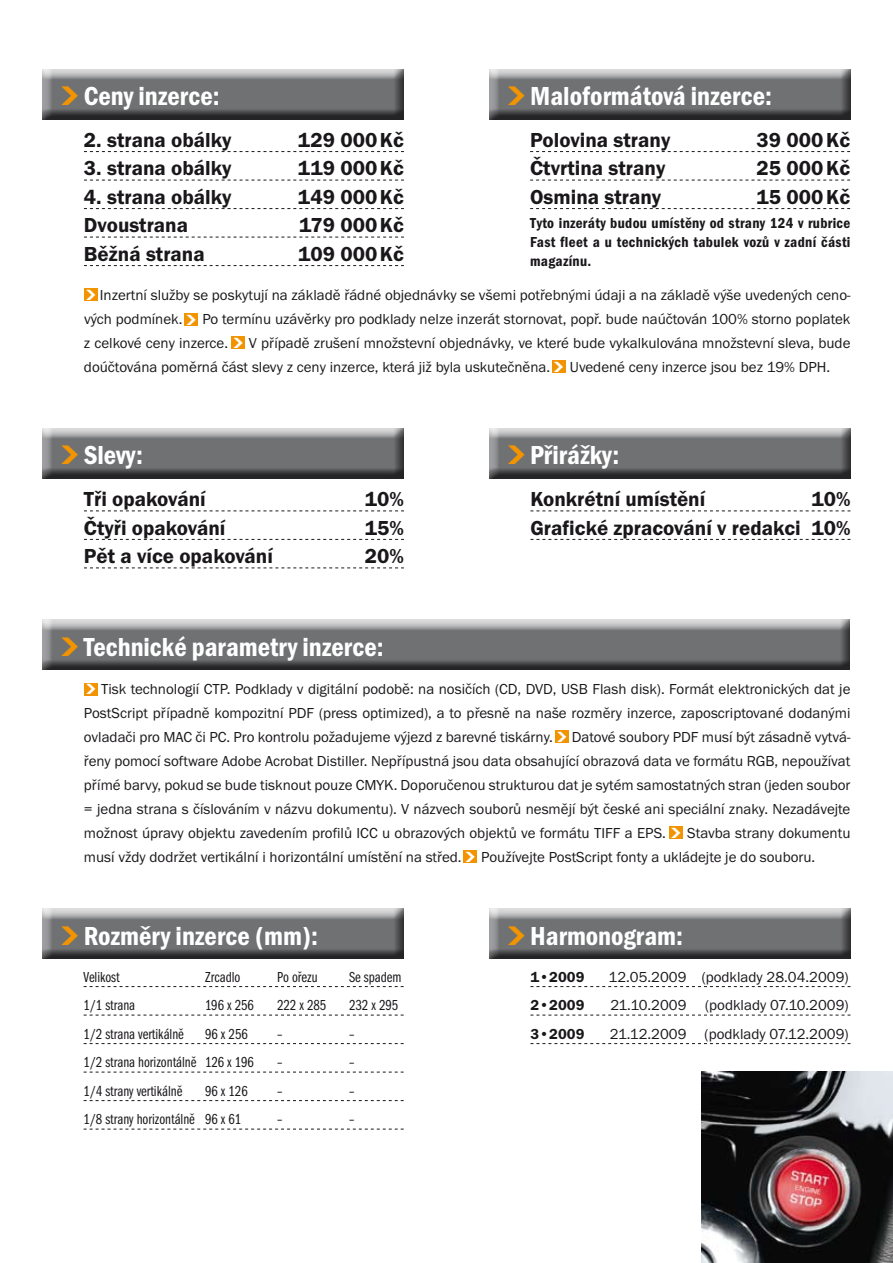
<style>
.page{position:relative;width:893px;height:1263px;background:#fff}
.page>*{position:absolute;margin:0;border:0;box-sizing:border-box;transform-origin:0 0}
.t1{font:600 condensed 27px "Franklin Gothic Itc TCE";color:#fff}
.t2{font:600 21px/28.5px "Franklin Gothic Itc TCE";color:#1a171b;text-align:right}
.t3{font:15px/24px "Franklin Gothic Itc TCE";color:#1a171b}
.t4{font:extra-condensed 15px "Franklin Gothic Itc TCE";color:#1a171b}
.t5{font:600 condensed 15px/19px "Franklin Gothic Itc TCE";letter-spacing:.02em;color:#1a171b;text-align:justify}
.t6{font:600 15px "Franklin Gothic Itc TCE";color:#1a171b}
</style>
<div class="page">
<svg style="left:84px;top:510px;width:320px;height:1px"></svg>
<svg style="left:84px;top:539px;width:320px;height:1px"></svg>
<svg style="left:84px;top:567px;width:320px;height:1px"></svg>
<svg style="left:530px;top:510px;width:320px;height:1px"></svg>
<svg style="left:530px;top:539px;width:320px;height:1px"></svg>
<div style="left:42px;top:428px;width:364px;height:51px;background:#1a171b;opacity:.75"></div>
<div style="left:488px;top:428px;width:364px;height:51px;background:#1a171b;opacity:.75"></div>
<svg style="left:530px;top:986px;width:320px;height:1px"></svg>
<svg style="left:530px;top:1015px;width:320px;height:1px"></svg>
<svg style="left:530px;top:1043px;width:320px;height:1px"></svg>
<svg style="left:84px;top:986px;width:320px;height:1px"></svg>
<svg style="left:84px;top:1015px;width:320px;height:1px"></svg>
<svg style="left:84px;top:1043px;width:320px;height:1px"></svg>
<svg style="left:84px;top:1072px;width:320px;height:1px"></svg>
<svg style="left:84px;top:1100px;width:320px;height:1px"></svg>
<svg style="left:84px;top:1129px;width:320px;height:1px"></svg>
<div style="left:488px;top:907px;width:364px;height:49px;background:#dcdddd"></div>
<div style="left:488px;top:909px;width:364px;height:50px;background:#1a171b;opacity:.75"></div>
<div style="left:42px;top:907px;width:364px;height:49px;background:#dcdddd"></div>
<div style="left:42px;top:909px;width:364px;height:50px;background:#1a171b;opacity:.75"></div>
<svg style="left:84px;top:151px;width:320px;height:1px"></svg>
<svg style="left:84px;top:180px;width:320px;height:1px"></svg>
<svg style="left:84px;top:208px;width:320px;height:1px"></svg>
<svg style="left:84px;top:237px;width:320px;height:1px"></svg>
<svg style="left:84px;top:265px;width:320px;height:1px"></svg>
<svg style="left:530px;top:151px;width:320px;height:1px"></svg>
<svg style="left:530px;top:180px;width:320px;height:1px"></svg>
<svg style="left:530px;top:208px;width:320px;height:1px"></svg>
<div style="left:42px;top:69px;width:364px;height:51px;background:#1a171b;opacity:.75"></div>
<div style="left:488px;top:69px;width:364px;height:51px;background:#1a171b;opacity:.75"></div>
<div style="left:42px;top:618px;width:811px;height:49px;background:#ddddde"></div>
<div style="left:42px;top:620px;width:811px;height:51px;background:#1a171b;opacity:.75"></div>
<img style="left:702px;top:1071px;width:191px;height:192px">
<div style="left:84px;top:288px;width:14px;height:13px;background:#f29400"></div>
<div style="left:184px;top:313px;width:14px;height:13px;background:#f29400"></div>
<div style="left:231px;top:336px;width:14px;height:13px;background:#f29400"></div>
<div style="left:84px;top:682px;width:14px;height:13px;background:#f29400"></div>
<div style="left:555px;top:730px;width:14px;height:13px;background:#f29400"></div>
<div style="left:669px;top:826px;width:14px;height:13px;background:#f29400"></div>
<div style="left:463px;top:850px;width:14px;height:13px;background:#f29400"></div>
<div style="left:552px;top:360px;width:14px;height:13px;background:#f29400"></div>
<svg style="left:62px;top:445px;width:16px;height:19px"></svg>
<svg style="left:508px;top:445px;width:17px;height:19px"></svg>
<svg style="left:62px;top:925px;width:16px;height:19px"></svg>
<svg style="left:508px;top:925px;width:17px;height:19px"></svg>
<svg style="left:62px;top:86px;width:16px;height:19px"></svg>
<svg style="left:508px;top:86px;width:17px;height:19px"></svg>
<svg style="left:62px;top:637px;width:16px;height:19px"></svg>
<h1 class="t1" style="left:84px;top:81px;width:138px">Ceny inzerce:</h1>
<h1 class="t1" style="left:530px;top:81px;width:243px">Maloformátová inzerce:</h1>
<h2 class="t2" style="left:84px;top:126px;width:149px">2. strana obálky</h2>
<h2 class="t2" style="left:298px;top:126px;width:108px">129 000Kč</h2>
<h2 class="t2" style="left:84px;top:154px;width:149px">3. strana obálky</h2>
<h2 class="t2" style="left:298px;top:154px;width:108px">119 000Kč</h2>
<h2 class="t2" style="left:84px;top:183px;width:149px">4. strana obálky</h2>
<h2 class="t2" style="left:298px;top:183px;width:108px">149 000Kč</h2>
<h2 class="t2" style="left:84px;top:211px;width:106px">Dvoustrana</h2>
<h2 class="t2" style="left:299px;top:211px;width:106px">179 000Kč</h2>
<h2 class="t2" style="left:84px;top:240px;width:122px">Běžná strana</h2>
<h2 class="t2" style="left:298px;top:240px;width:107px">109 000Kč</h2>
<h2 class="t2" style="left:530px;top:126px;width:142px">Polovina strany</h2>
<h2 class="t2" style="left:757px;top:126px;width:95px">39 000Kč</h2>
<h2 class="t2" style="left:530px;top:154px;width:137px">Čtvrtina strany</h2>
<h2 class="t2" style="left:757px;top:154px;width:95px">25 000Kč</h2>
<h2 class="t2" style="left:530px;top:183px;width:133px">Osmina strany</h2>
<h2 class="t2" style="left:756px;top:183px;width:95px">15 000Kč</h2>
<p class="t5" style="left:530px;top:213px;width:322px">Tyto inzeráty budou umístěny od strany 124 v rubrice Fast fleet a u technických tabulek vozů v zadní části magazínu.</p>
<p class="t3" style="left:84px;top:283px;width:768px;text-indent:16px">Inzertní služby se poskytují na základě řádné objednávky se všemi potřebnými údaji a na základě výše uvedených ceno&shy;vých podmínek.</p>
<p class="t3" style="left:84px;top:307px;width:768px;text-indent:118px">Po termínu uzávěrky pro podklady nelze inzerát stornovat, popř. bude naúčtován 100% storno poplatek z celkové ceny inzerce.</p>
<p class="t3" style="left:84px;top:331px;width:768px;text-indent:165px">V případě zrušení množstevní objednávky, ve které bude vykalkulována množstevní sleva, bude doúčtována poměrná část slevy z ceny inzerce, která již byla uskutečněna.</p>
<p class="t3" style="left:570px;top:355px;width:262px">Uvedené ceny inzerce jsou bez 19% DPH.</p>
<h1 class="t1" style="left:84px;top:440px;width:61px">Slevy:</h1>
<h1 class="t1" style="left:530px;top:440px;width:91px">Přirážky:</h1>
<h2 class="t2" style="left:84px;top:485px;width:123px">Tři opakování</h2>
<h2 class="t2" style="left:365px;top:485px;width:41px">10%</h2>
<h2 class="t2" style="left:84px;top:514px;width:143px">Čtyři opakování</h2>
<h2 class="t2" style="left:365px;top:514px;width:41px">15%</h2>
<h2 class="t2" style="left:84px;top:542px;width:191px">Pět a více opakování</h2>
<h2 class="t2" style="left:365px;top:542px;width:41px">20%</h2>
<h2 class="t2" style="left:530px;top:485px;width:176px">Konkrétní umístění</h2>
<h2 class="t2" style="left:530px;top:485px;width:321px">10%<br>Grafické zpracování v redakci 10%</h2>
<h1 class="t1" style="left:84px;top:631px;width:302px">Technické parametry inzerce:</h1>
<p class="t3" style="left:84px;top:677px;width:768px;text-align:justify;text-indent:17px">Tisk technologií CTP. Podklady v digitální podobě: na nosičích (CD, DVD, USB Flash disk). Formát elektronických dat je PostScript případně kompozitní PDF (press optimized), a to přesně na naše rozměry inzerce, zaposcriptované dodanými ovladači pro MAC či PC. Pro kontrolu požadujeme výjezd z barevné tiskárny.</p>
<p class="t3" style="left:84px;top:725px;width:768px;text-align:justify;text-indent:488px">Datové soubory PDF musí být zásadně vytvá&shy;řeny pomocí software Adobe Acrobat Distiller. Nepřípustná jsou data obsahující obrazová data ve formátu RGB, nepoužívat přímé barvy, pokud se bude tisknout pouze CMYK. Doporučenou strukturou dat je sytém samostatných stran (jeden soubor = jedna strana s číslováním v názvu dokumentu). V názvech souborů nesmějí být české ani speciální znaky. Nezadávejte možnost úpravy objektu zavedením profilů ICC u obrazových objektů ve formátu TIFF a EPS.</p>
<p class="t3" style="left:687px;top:821px;width:165px">Stavba strany dokumentu</p>
<p class="t3" style="left:84px;top:845px;width:379px">musí vždy dodržet vertikální i horizontální umístění na střed.</p>
<p class="t3" style="left:481px;top:845px;width:336px">Používejte PostScript fonty a ukládejte je do souboru.</p>
<h1 class="t1" style="left:84px;top:920px;width:236px">Rozměry inzerce (mm):</h1>
<h1 class="t1" style="left:530px;top:920px;width:154px">Harmonogram:</h1>
<p class="t4" style="left:84px;top:969px;width:38px">Velikost</p>
<p class="t4" style="left:205px;top:969px;width:37px">Zrcadlo</p>
<p class="t4" style="left:277px;top:969px;width:42px">Po ořezu</p>
<p class="t4" style="left:349px;top:969px;width:54px">Se spadem</p>
<p class="t4" style="left:84px;top:997px;width:53px">1/1 strana</p>
<p class="t4" style="left:205px;top:997px;width:50px">196 x 256</p>
<p class="t4" style="left:277px;top:997px;width:51px">222 x 285</p>
<p class="t4" style="left:349px;top:997px;width:51px">232 x 295</p>
<p class="t4" style="left:84px;top:1026px;width:102px">1/2 strana vertikálně</p>
<p class="t4" style="left:205px;top:1026px;width:44px">96 x 256</p>
<p class="t4" style="left:277px;top:1026px;width:7px">–</p>
<p class="t4" style="left:349px;top:1026px;width:7px">–</p>
<p class="t4" style="left:84px;top:1054px;width:172px">1/2 strana horizontálně 126 x 196</p>
<p class="t4" style="left:277px;top:1054px;width:7px">–</p>
<p class="t4" style="left:349px;top:1054px;width:7px">–</p>
<p class="t4" style="left:84px;top:1083px;width:100px">1/4 strany vertikálně</p>
<p class="t4" style="left:205px;top:1083px;width:44px">96 x 126</p>
<p class="t4" style="left:277px;top:1083px;width:7px">–</p>
<p class="t4" style="left:349px;top:1083px;width:7px">–</p>
<p class="t4" style="left:84px;top:1111px;width:159px">1/8 strany horizontálně 96 x 61</p>
<p class="t4" style="left:277px;top:1111px;width:7px">–</p>
<p class="t4" style="left:349px;top:1111px;width:7px">–</p>
<p class="t6" style="left:530px;top:968px;width:56px">1•2009</p>
<p class="t3" style="left:608px;top:965px;width:241px">12.05.2009 (podklady 28.04.2009)</p>
<p class="t6" style="left:530px;top:997px;width:56px">2•2009</p>
<p class="t3" style="left:610px;top:994px;width:240px">21.10.2009 (podklady 07.10.2009)</p>
<p class="t6" style="left:530px;top:1025px;width:56px">3•2009</p>
<p class="t3" style="left:610px;top:1022px;width:240px">21.12.2009 (podklady 07.12.2009)</p>
</div>
